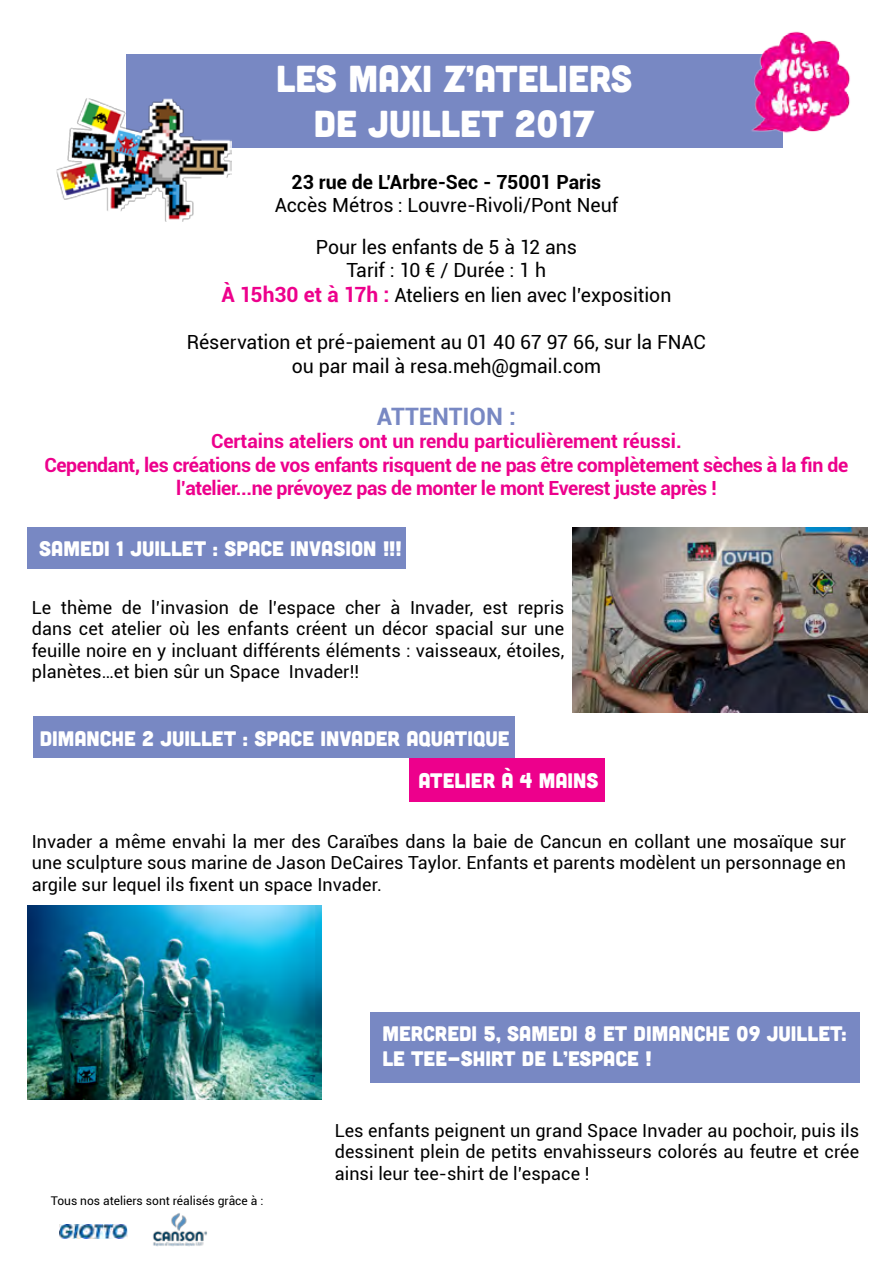
<style>
.page{position:relative;width:893px;height:1263px;background:#fff}
.page>*{position:absolute;margin:0;border:0;box-sizing:border-box;transform-origin:0 0}
.t1{font:37.5px/45px "Cubano";color:#fff;text-align:center}
.t2{font:700 24px "Roboto";color:#7888c3}
.t3{font:21px/25.2px "Cubano";color:#fff}
.t4{font:19.5px/41.4px "Roboto";color:#000;text-align:center}
.t5{font:700 19.5px/23.4px "Roboto";letter-spacing:-.02em;color:#ed008c;text-align:center}
.t6{font:700 19.5px "Roboto";color:#000}
.t7{font:18px/21.6px "Roboto";letter-spacing:.005em;color:#000;text-align:justify}
.t8{font:12px "Roboto";color:#000}
.s1{font-weight:700;font-size:21px;color:#ed008c}
</style>
<div class="page">
<div style="left:410px;top:758px;width:195px;height:44px;background:#ed008c"></div>
<img style="left:152px;top:1213px;width:55px;height:34px">
<img style="left:59px;top:1224px;width:68px;height:14px">
<div style="left:126px;top:54px;width:656px;height:94px;background:#7888c3"></div>
<img style="left:56px;top:98px;width:175px;height:124px">
<img style="left:751px;top:31px;width:99px;height:105px">
<div style="left:33px;top:717px;width:481px;height:41px;background:#7888c3"></div>
<div style="left:370px;top:1012px;width:489px;height:71px;background:#7888c3"></div>
<div style="left:27px;top:527px;width:379px;height:42px;background:#7888c3"></div>
<img style="left:573px;top:528px;width:294px;height:185px">
<img style="left:27px;top:906px;width:294px;height:194px">
<h1 class="t1" style="left:276px;top:54px;width:357px">LES MAXI Z’ATELIERS<br>DE JUILLET 2017</h1>
<p class="t6" style="left:292px;top:168px;width:311px">23 rue de L’Arbre-Sec - 75001 Paris</p>
<p class="t4" style="left:275px;top:184px;width:345px">Accès Métros : Louvre-Rivoli/Pont Neuf<br>Pour les enfants de 5 à 12 ans</p>
<p class="t4" style="left:221px;top:257px;width:452px;line-height:25.2px">Tarif : 10 € / Durée : 1 h<br><span class="s1">À 15h30 et à 17h :</span> Ateliers en lien avec l’exposition</p>
<p class="t4" style="left:187px;top:330px;width:520px;line-height:23.4px">Réservation et pré-paiement au 01 40 67 97 66, sur la FNAC ou par mail à resa.meh@gmail.com</p>
<h2 class="t2" style="left:377px;top:399px;width:140px">ATTENTION :</h2>
<p class="t5" style="left:44px;top:429px;width:805px">Certains ateliers ont un rendu particulièrement réussi.<br>Cependant, les créations de vos enfants risquent de ne pas être complètement sèches à la fin de l’atelier...ne prévoyez pas de monter le mont Everest juste après !</p>
<p class="t3" style="left:39px;top:535px;width:364px">SAMEDI 1 JUILLET : SPACE INVASION !!!</p>
<p class="t7" style="left:32px;top:596px;width:534px">Le thème de l’invasion de l’espace cher à Invader, est repris dans cet atelier où les enfants créent un décor spacial sur une feuille noire en y incluant différents éléments : vaisseaux, étoiles, planètes…et bien sûr un Space Invader!!</p>
<p class="t3" style="left:40px;top:725px;width:471px">DIMANCHE 2 JUILLET : SPACE INVADER AQUATIQUE</p>
<p class="t3" style="left:419px;top:767px;width:182px">ATELIER À 4 MAINS</p>
<p class="t7" style="left:32px;top:830px;width:816px">Invader a même envahi la mer des Caraïbes dans la baie de Cancun en collant une mosaïque sur une sculpture sous marine de Jason DeCaires Taylor. Enfants et parents modèlent un personnage en argile sur lequel ils fixent un space Invader.</p>
<p class="t3" style="left:382px;top:1020px;width:466px">MERCREDI 5, SAMEDI 8 ET DIMANCHE 09 JUILLET:<br>LE TEE-SHIRT DE L’ESPACE !</p>
<p class="t8" style="left:51px;top:1192px;width:214px">Tous nos ateliers sont réalisés grâce à :</p>
<p class="t7" style="left:335px;top:1118px;width:526px">Les enfants peignent un grand Space Invader au pochoir, puis ils dessinent plein de petits envahisseurs colorés au feutre et crée ainsi leur tee-shirt de l’espace !</p>
</div>
